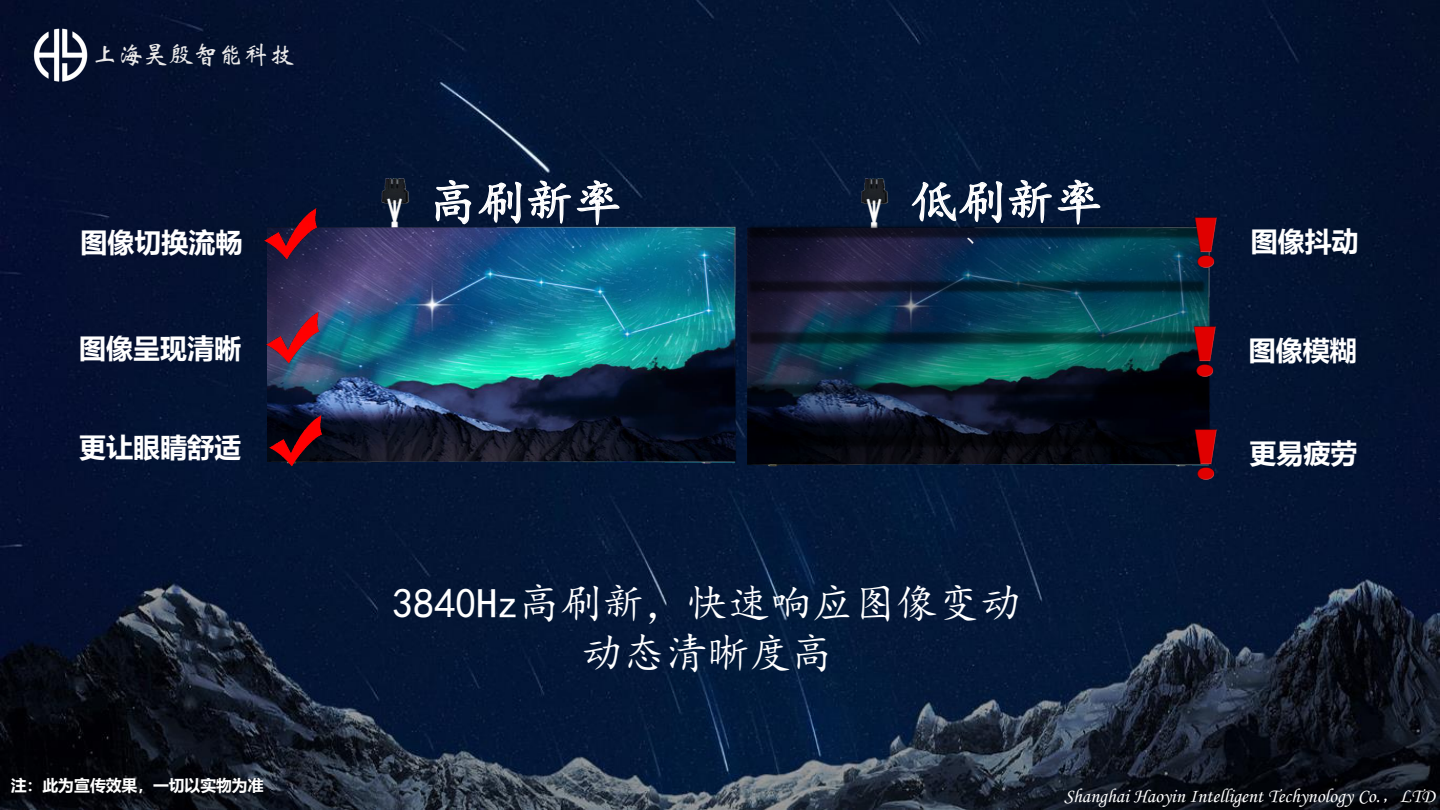
<style>
.page{position:relative;width:1440px;height:810px;background:#fff}
.page>*{position:absolute;margin:0;border:0;box-sizing:border-box;transform-origin:0 0}
.t1{font:48px "Kai Ti";letter-spacing:.005em;color:#fff}
.t2{font:42px/50.4px "Kai Ti";color:#fff;text-align:center}
.t3{font:700 27px "Microsoft Ya Hei";color:#fff}
.t4{font:27px "Deng Xian";color:#fff}
.t5{font:25.35px "ST Xinwei";color:#e9e8e8}
.t6{font:19.65px "ST Liti";color:#fff}
.t7{font:700 15.9px "Microsoft Ya Hei";color:#fff}
</style>
<div class="page">
<img style="left:0;top:0;width:1440px;height:810px">
<img style="left:748px;top:167px;width:496px;height:309px">
<img style="left:268px;top:167px;width:502px;height:306px">
<img style="left:264px;top:202px;width:56px;height:62px">
<img style="left:265px;top:305px;width:56px;height:63px">
<img style="left:269px;top:408px;width:56px;height:62px">
<img style="left:748px;top:224px;width:417px;height:17px">
<img style="left:748px;top:278px;width:459px;height:17px">
<img style="left:748px;top:432px;width:417px;height:17px">
<img style="left:748px;top:330px;width:416px;height:16px">
<img style="left:748px;top:381px;width:459px;height:17px">
<img style="left:1165px;top:211px;width:86px;height:62px">
<img style="left:1164px;top:320px;width:86px;height:62px">
<img style="left:1165px;top:423px;width:86px;height:62px">
<svg style="left:910px;top:179px;width:190px;height:46px;background:#3b4a63"></svg>
<svg style="left:434px;top:179px;width:186px;height:46px;background:#3f4c63"></svg>
<img style="left:1px;top:1px;width:120px;height:117px">
<p class="t5" style="left:92px;top:42px;width:204px">上海昊殷智能科技</p>
<h3 class="t3" style="left:81px;top:223px;width:163px">图像切换流畅</h3>
<h3 class="t3" style="left:79px;top:329px;width:164px">图像呈现清晰</h3>
<h3 class="t3" style="left:79px;top:428px;width:164px">更让眼睛舒适</h3>
<p class="t7" style="left:11px;top:775px;width:254px">注：此为宣传效果，一切以实物为准</p>
<h1 class="t1" style="left:429px;top:178px;width:194px">高刷新率</h1>
<h1 class="t1" style="left:910px;top:177px;width:194px">低刷新率</h1>
<h3 class="t4" style="left:964px;top:216px;width:28px">、</h3>
<h3 class="t3" style="left:1251px;top:223px;width:109px">图像抖动</h3>
<h3 class="t3" style="left:1249px;top:332px;width:109px">图像模糊</h3>
<h3 class="t3" style="left:1249px;top:435px;width:109px">更易疲劳</h3>
<h2 class="t2" style="left:392px;top:579px;width:631px">3840Hz高刷新，快速响应图像变动动态清晰度高</h2>
<p class="t6" style="left:1064px;top:786px;width:372px">Shanghai Haoyin Intelligent Techynology Co.，LTD</p>
</div>
